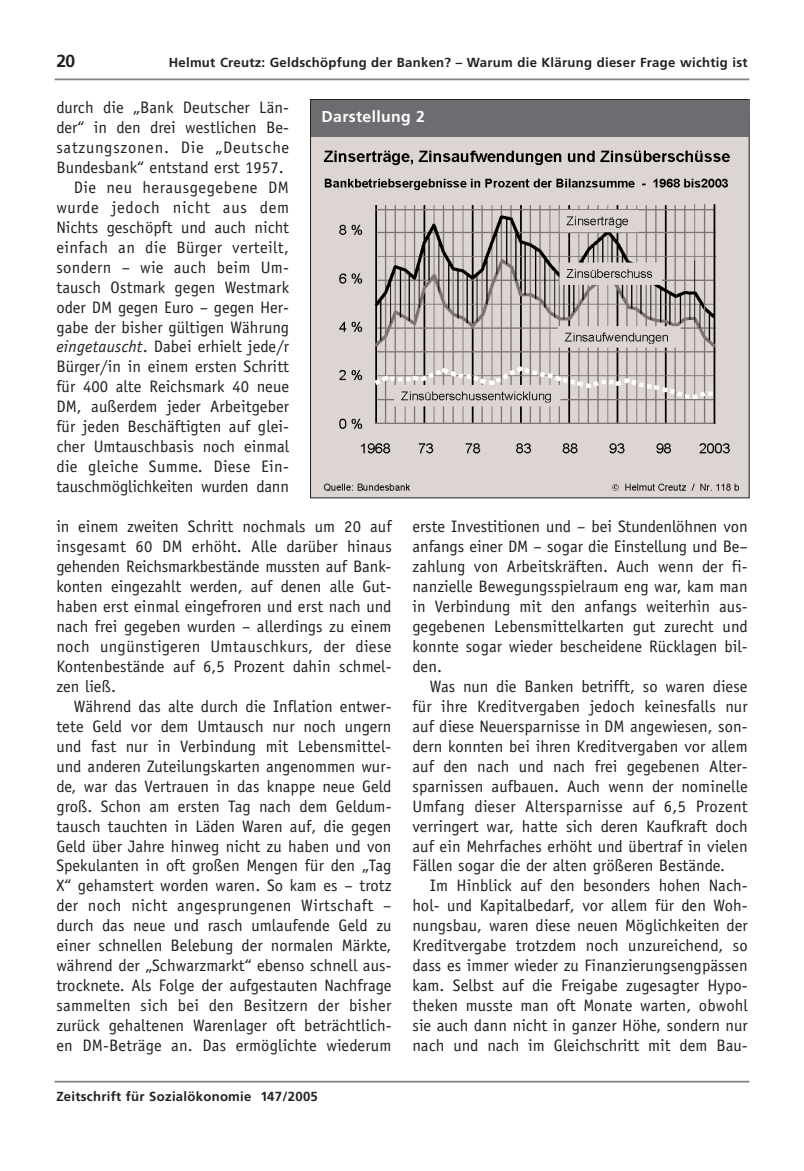
<style>
.page{position:relative;width:804px;height:1171px;background:#fff}
.page>*{position:absolute;margin:0;border:0;box-sizing:border-box;transform-origin:0 0}
.t1{font:700 17.5px "Frutiger";color:#231f20}
.t2{font:16.62px/19.9px "Officina Sans";letter-spacing:.005em;color:#231f20;text-align:justify}
.t3{font:16.62px "Officina Sans";letter-spacing:.025em;color:#231f20}
.t4{font:16.62px "Officina Sans";letter-spacing:.045em;color:#231f20}
.t5{font:16.62px "Officina Sans";letter-spacing:.04em;color:#231f20}
.t6{font:700 15.75px "Frutiger";letter-spacing:.02em;color:#fff}
.t7{font:700 13.12px "Frutiger";letter-spacing:.02em;color:#231f20}
.s1{font-style:italic}
</style>
<div class="page">
<hr style="left:55px;top:78px;width:694px;height:2px;background:#808285">
<hr style="left:55px;top:1081px;width:694px;height:1px;background:#808285">
<img style="left:312px;top:137px;width:435px;height:359px">
<div style="left:311px;top:100px;width:437px;height:37px;background:#6c6d70"></div>
<p class="t1" style="left:56px;top:54px;width:20px">20</p>
<p class="t7" style="left:169px;top:57px;width:580px">Helmut Creutz: Geldschöpfung der Banken? – Warum die Klärung dieser Frage wichtig ist</p>
<p class="t2" style="left:56px;top:99px;width:234px">durch die „Bank Deutscher Län-</p>
<p class="t2" style="left:56px;top:119px;width:234px">der“ in den drei westlichen Be-</p>
<p class="t4" style="left:56px;top:141px;width:234px">satzungszonen. Die „Deutsche</p>
<p class="t2" style="left:56px;top:159px;width:229px">Bundesbank“ entstand erst 1957.</p>
<p class="t5" style="left:74px;top:181px;width:217px">Die neu herausgegebene DM</p>
<p class="t4" style="left:56px;top:201px;width:234px">wurde jedoch nicht aus dem</p>
<p class="t2" style="left:56px;top:218px;width:234px">Nichts geschöpft und auch nicht</p>
<p class="t3" style="left:56px;top:241px;width:234px">einfach an die Bürger verteilt,</p>
<p class="t3" style="left:56px;top:261px;width:234px">sondern – wie auch beim Um-</p>
<p class="t2" style="left:56px;top:278px;width:234px">tausch Ostmark gegen Westmark</p>
<p class="t2" style="left:56px;top:298px;width:234px">oder DM gegen Euro – gegen Her-</p>
<p class="t2" style="left:56px;top:318px;width:234px">gabe der bisher gültigen Währung</p>
<p class="t2" style="left:56px;top:338px;width:234px"><span class="s1">eingetauscht</span>. Dabei erhielt jede/r</p>
<p class="t2" style="left:56px;top:358px;width:234px">Bürger/in in einem ersten Schritt</p>
<p class="t2" style="left:56px;top:378px;width:234px">für 400 alte Reichsmark 40 neue</p>
<p class="t2" style="left:56px;top:398px;width:234px">DM, außerdem jeder Arbeitgeber</p>
<p class="t2" style="left:56px;top:418px;width:234px">für jeden Beschäftigten auf glei-</p>
<p class="t2" style="left:56px;top:438px;width:234px">cher Umtauschbasis noch einmal</p>
<p class="t3" style="left:56px;top:460px;width:234px">die gleiche Summe. Diese Ein-</p>
<p class="t2" style="left:56px;top:478px;width:234px">tauschmöglichkeiten wurden dann</p>
<p class="t2" style="left:56px;top:518px;width:337px">in einem zweiten Schritt nochmals um 20 auf insgesamt 60 DM erhöht. Alle darüber hinaus gehenden Reichsmarkbestände mussten auf Bank&shy;konten eingezahlt werden, auf denen alle Gut&shy;haben erst einmal eingefroren und erst nach und nach frei gegeben wurden – allerdings zu einem noch ungünstigeren Umtauschkurs, der diese Kontenbestände auf 6,5 Prozent dahin schmel&shy;zen ließ.</p>
<p class="t2" style="left:56px;top:697px;width:337px;text-indent:17px">Während das alte durch die Inflation entwer&shy;tete Geld vor dem Umtausch nur noch ungern und fast nur in Verbindung mit Lebensmittel&shy;und anderen Zuteilungskarten angenommen wur&shy;de, war das Vertrauen in das knappe neue Geld groß. Schon am ersten Tag nach dem Geldum&shy;tausch tauchten in Läden Waren auf, die gegen Geld über Jahre hinweg nicht zu haben und von Spekulanten in oft großen Mengen für den „Tag X“ gehamstert worden waren. So kam es – trotz der noch nicht angesprungenen Wirtschaft – durch das neue und rasch umlaufende Geld zu einer schnellen Belebung der normalen Märkte, während der „Schwarzmarkt“ ebenso schnell aus&shy;trocknete. Als Folge der aufgestauten Nachfrage sammelten sich bei den Besitzern der bisher zurück gehaltenen Warenlager oft beträchtlich&shy;en DM-Beträge an. Das ermöglichte wiederum</p>
<p class="t6" style="left:321px;top:110px;width:105px">Darstellung 2</p>
<p class="t2" style="left:412px;top:518px;width:337px">erste Investitionen und – bei Stundenlöhnen von anfangs einer DM – sogar die Einstellung und Be– zahlung von Arbeitskräften. Auch wenn der fi&shy;nanzielle Bewegungsspielraum eng war, kam man in Verbindung mit den anfangs weiterhin aus&shy;gegebenen Lebensmittelkarten gut zurecht und konnte sogar wieder bescheidene Rücklagen bil&shy;den.</p>
<p class="t2" style="left:412px;top:677px;width:337px;text-indent:17px">Was nun die Banken betrifft, so waren diese für ihre Kreditvergaben jedoch keinesfalls nur auf diese Neuersparnisse in DM angewiesen, son&shy;dern konnten bei ihren Kreditvergaben vor allem auf den nach und nach frei gegebenen Alter&shy;sparnissen aufbauen. Auch wenn der nominelle Umfang dieser Altersparnisse auf 6,5 Prozent verringert war, hatte sich deren Kaufkraft doch auf ein Mehrfaches erhöht und übertraf in vielen Fällen sogar die der alten größeren Bestände.</p>
<p class="t2" style="left:412px;top:877px;width:337px;text-indent:17px">Im Hinblick auf den besonders hohen Nach&shy;hol- und Kapitalbedarf, vor allem für den Woh&shy;nungsbau, waren diese neuen Möglichkeiten der Kreditvergabe trotzdem noch unzureichend, so dass es immer wieder zu Finanzierungsengpässen kam. Selbst auf die Freigabe zugesagter Hypo&shy;theken musste man oft Monate warten, obwohl sie auch dann nicht in ganzer Höhe, sondern nur nach und nach im Gleichschritt mit dem Bau-</p>
<p class="t7" style="left:56px;top:1091px;width:263px">Zeitschrift für Sozialökonomie 147/2005</p>
</div>
